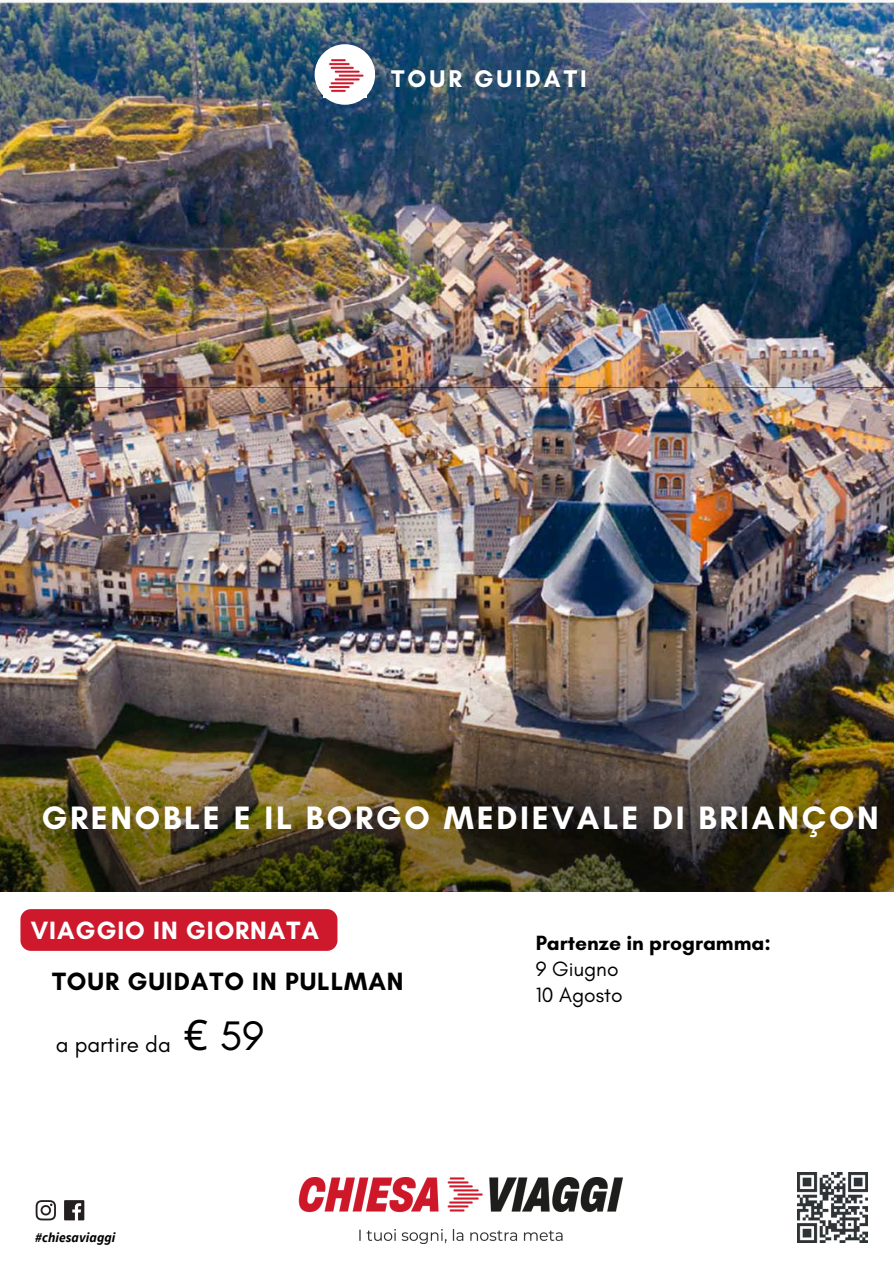
<style>
.page{position:relative;width:894px;height:1264px;background:#fff}
.page>*{position:absolute;margin:0;border:0;box-sizing:border-box;transform-origin:0 0}
.t1{font:42px "Glacial Indifference";color:#000}
.t2{font:700 33px "Glacial Indifference";letter-spacing:.085em;color:#fff}
.t3{font:700 25.5px "Glacial Indifference";letter-spacing:.035em;color:#000}
.t4{font:700 25.5px "Glacial Indifference";letter-spacing:.035em;color:#fff}
.t5{font:700 24.6px "Glacial Indifference";letter-spacing:.125em;color:#fff}
.t6{font:22.5px "Glacial Indifference";color:#000}
.t7{font:700 21px/25.8px "Glacial Indifference";color:#000}
.t8{font:21px "Glacial Indifference";color:#000}
.t9{font:italic 700 13.5px "Source Sans Pro";letter-spacing:.005em;color:#000}
.s1{font-family:"Noto Sans"}
.s2{font-weight:400}
</style>
<div class="page">
<img style="left:0;top:0;width:893px;height:387px">
<img style="left:0;top:387px;width:893px;height:504px">
<div style="left:314px;top:44px;width:61px;height:61px;background:#fff;border-radius:50%"></div>
<img style="left:329px;top:59px;width:35px;height:33px">
<img style="left:298px;top:1177px;width:324px;height:65px">
<img style="left:797px;top:1172px;width:70px;height:70px">
<img style="left:35px;top:1200px;width:50px;height:21px">
<div style="left:20px;top:909px;width:317px;height:41px;background:#ce192c;border-radius:10px"></div>
<h3 class="t5" style="left:391px;top:63px;width:197px">TOUR GUIDATI</h3>
<h3 class="t2" style="left:41px;top:797px;width:838px">GRENOBLE E IL BORGO MEDIEVALE DI BRIANÇON</h3>
<h4 class="t4" style="left:31px;top:914px;width:290px">VIAGGIO IN GIORNATA</h4>
<p class="t3" style="left:52px;top:965px;width:353px">TOUR GUIDATO IN PULLMAN</p>
<p class="t6" style="left:56px;top:1030px;width:117px">a partire da</p>
<p class="t1" style="left:184px;top:1010px;width:81px"><span class="s1">€</span> 59</p>
<h4 class="t9" style="left:35px;top:1228px;width:82px">#chiesaviaggi</h4>
<p class="t7" style="left:535px;top:929px;width:236px">Partenze in programma:<br><span class="s2">9 Giugno</span></p>
<p class="t8" style="left:535px;top:981px;width:88px">10 Agosto</p>
</div>
